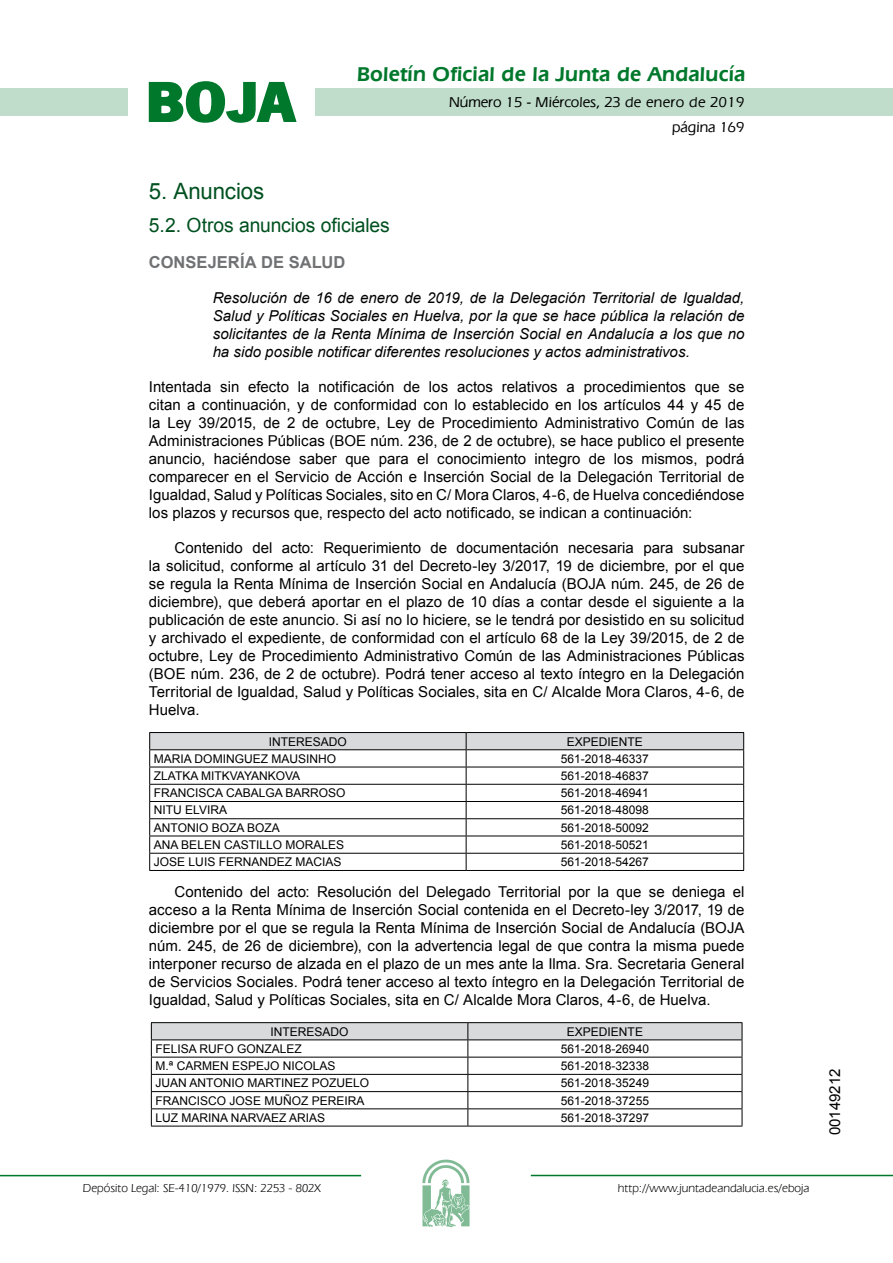
<style>
.page{position:relative;width:893px;height:1263px;background:#fff}
.page>*{position:absolute;margin:0;border:0;box-sizing:border-box;transform-origin:0 0}
.t1{font:700 57.75px "News Got T";color:#00782c;scale:1.14 1}
.t2{font:22.5px "Arial";letter-spacing:-.005em;color:#00501f}
.t3{font:600 21px "Eras IT Cby BT";letter-spacing:.01em;color:#00782c}
.t4{font:19.5px "Arial";letter-spacing:-.005em;color:#00501f}
.t5{font:700 16.5px "Arial";letter-spacing:.005em;color:#707173}
.t6{font:15px/18px "Arial";color:#000;text-align:justify}
.t7{font:italic 15px/18px "Arial";color:#000;text-align:justify}
.t8{font:500 15px/24.5px "Eras IT Cby BT";color:#000;text-align:right}
.t9{font:12px "Arial";color:#000}
.t10{font:12px "Eras IT Cby BT";color:#000}
</style>
<div class="page">
<div style="left:315px;top:88px;width:577px;height:28px;background:#bfddca"></div>
<div style="left:0;top:88px;width:128px;height:28px;background:#bfddca"></div>
<hr style="left:0;top:1175px;width:361px;height:1px;background:#00782c">
<svg style="left:422px;top:1159px;width:47px;height:68px"></svg>
<hr style="left:531px;top:1175px;width:361px;height:1px;background:#00782c">
<svg style="left:148px;top:81px;width:149px;height:42px"></svg>
<hr style="left:149px;top:732px;width:317px;height:1px;background:#000">
<hr style="left:466px;top:732px;width:278px;height:1px;background:#000">
<svg style="left:149px;top:733px;width:595px;height:137px"></svg>
<hr style="left:149px;top:870px;width:317px;height:1px;background:#000">
<hr style="left:466px;top:870px;width:278px;height:1px;background:#000">
<hr style="left:151px;top:1022px;width:317px;height:1px;background:#000">
<hr style="left:468px;top:1022px;width:274px;height:1px;background:#000">
<svg style="left:151px;top:1023px;width:591px;height:103px"></svg>
<hr style="left:151px;top:1126px;width:317px;height:1px;background:#000">
<hr style="left:468px;top:1126px;width:274px;height:1px;background:#000">
<h1 class="t1" style="left:145px;top:68px;width:133px">BOJA</h1>
<h3 class="t3" style="left:357px;top:62px;width:390px">Boletín Oficial de la Junta de Andalucía</h3>
<p class="t8" style="left:449px;top:90px;width:297px">Número 15 - Miércoles, 23 de enero de 2019 página 169</p>
<h2 class="t2" style="left:149px;top:177px;width:117px">5. Anuncios</h2>
<h3 class="t4" style="left:149px;top:212px;width:242px">5.2. Otros anuncios oficiales</h3>
<p class="t5" style="left:149px;top:251px;width:198px">CONSEJERÍA DE SALUD</p>
<p class="t7" style="left:213px;top:289px;width:533px">Resolución de 16 de enero de 2019, de la Delegación Territorial de Igualdad, Salud y Políticas Sociales en Huelva, por la que se hace pública la relación de solicitantes de la Renta Mínima de Inserción Social en Andalucía a los que no ha sido posible notificar diferentes resoluciones y actos administrativos.</p>
<p class="t6" style="left:149px;top:378px;width:597px">Intentada sin efecto la notificación de los actos relativos a procedimientos que se citan a continuación, y de conformidad con lo establecido en los artículos 44 y 45 de la Ley 39/2015, de 2 de octubre, Ley de Procedimiento Administrativo Común de las Administraciones Públicas (BOE núm. 236, de 2 de octubre), se hace publico el presente anuncio, haciéndose saber que para el conocimiento integro de los mismos, podrá comparecer en el Servicio de Acción e Inserción Social de la Delegación Territorial de Igualdad, Salud y Políticas Sociales, sito en C/ Mora Claros, 4-6, de Huelva concediéndose los plazos y recursos que, respecto del acto notificado, se indican a continuación:</p>
<p class="t6" style="left:149px;top:539px;width:597px;text-indent:26px">Contenido del acto: Requerimiento de documentación necesaria para subsanar la solicitud, conforme al artículo 31 del Decreto-ley 3/2017, 19 de diciembre, por el que se regula la Renta Mínima de Inserción Social en Andalucía (BOJA núm. 245, de 26 de diciembre), que deberá aportar en el plazo de 10 días a contar desde el siguiente a la publicación de este anuncio. Si así no lo hiciere, se le tendrá por desistido en su solicitud y archivado el expediente, de conformidad con el artículo 68 de la Ley 39/2015, de 2 de octubre, Ley de Procedimiento Administrativo Común de las Administraciones Públicas (BOE núm. 236, de 2 de octubre). Podrá tener acceso al texto íntegro en la Delegación Territorial de Igualdad, Salud y Políticas Sociales, sita en C/ Alcalde Mora Claros, 4-6, de Huelva.</p>
<p class="t9" style="left:269px;top:733px;width:80px">INTERESADO</p>
<p class="t9" style="left:567px;top:733px;width:78px">EXPEDIENTE</p>
<p class="t9" style="left:154px;top:751px;width:184px">MARIA DOMINGUEZ MAUSINHO</p>
<p class="t9" style="left:561px;top:751px;width:90px">561-2018-46337</p>
<p class="t9" style="left:154px;top:768px;width:148px">ZLATKA MITKVAYANKOVA</p>
<p class="t9" style="left:561px;top:768px;width:90px">561-2018-46837</p>
<p class="t9" style="left:154px;top:785px;width:193px">FRANCISCA CABALGA BARROSO</p>
<p class="t9" style="left:561px;top:785px;width:90px">561-2018-46941</p>
<p class="t9" style="left:154px;top:802px;width:75px">NITU ELVIRA</p>
<p class="t9" style="left:561px;top:802px;width:90px">561-2018-48098</p>
<p class="t9" style="left:154px;top:820px;width:127px">ANTONIO BOZA BOZA</p>
<p class="t9" style="left:561px;top:820px;width:90px">561-2018-50092</p>
<p class="t9" style="left:154px;top:837px;width:192px">ANA BELEN CASTILLO MORALES</p>
<p class="t9" style="left:561px;top:837px;width:90px">561-2018-50521</p>
<p class="t9" style="left:154px;top:854px;width:189px">JOSE LUIS FERNANDEZ MACIAS</p>
<p class="t9" style="left:561px;top:854px;width:90px">561-2018-54267</p>
<p class="t6" style="left:149px;top:883px;width:597px;text-indent:26px">Contenido del acto: Resolución del Delegado Territorial por la que se deniega el acceso a la Renta Mínima de Inserción Social contenida en el Decreto-ley 3/2017, 19 de diciembre por el que se regula la Renta Mínima de Inserción Social de Andalucía (BOJA núm. 245, de 26 de diciembre), con la advertencia legal de que contra la misma puede interponer recurso de alzada en el plazo de un mes ante la Ilma. Sra. Secretaria General de Servicios Sociales. Podrá tener acceso al texto íntegro en la Delegación Territorial de Igualdad, Salud y Políticas Sociales, sita en C/ Alcalde Mora Claros, 4-6, de Huelva.</p>
<p class="t9" style="left:270px;top:1024px;width:80px">INTERESADO</p>
<p class="t9" style="left:567px;top:1024px;width:78px">EXPEDIENTE</p>
<p class="t9" style="left:156px;top:1041px;width:148px">FELISA RUFO GONZALEZ</p>
<p class="t9" style="left:561px;top:1041px;width:90px">561-2018-26940</p>
<p class="t9" style="left:156px;top:1058px;width:181px">M.ª CARMEN ESPEJO NICOLAS</p>
<p class="t9" style="left:561px;top:1058px;width:90px">561-2018-32338</p>
<p class="t9" style="left:156px;top:1075px;width:215px">JUAN ANTONIO MARTINEZ POZUELO</p>
<p class="t9" style="left:561px;top:1075px;width:90px">561-2018-35249</p>
<p class="t9" style="left:156px;top:1093px;width:210px">FRANCISCO JOSE MUÑOZ PEREIRA</p>
<p class="t9" style="left:561px;top:1093px;width:90px">561-2018-37255</p>
<p class="t9" style="left:156px;top:1110px;width:171px">LUZ MARINA NARVAEZ ARIAS</p>
<p class="t9" style="left:561px;top:1110px;width:90px">561-2018-37297</p>
<p class="t10" style="left:83px;top:1181px;width:239px">Depósito Legal: SE-410/1979. ISSN: 2253 - 802X</p>
<p class="t10" style="left:618px;top:1181px;width:193px">http://www.juntadeandalucia.es/eboja</p>
<p class="t6" style="left:826px;top:1135px;width:68px;rotate:-90deg">00149212</p>
</div>
